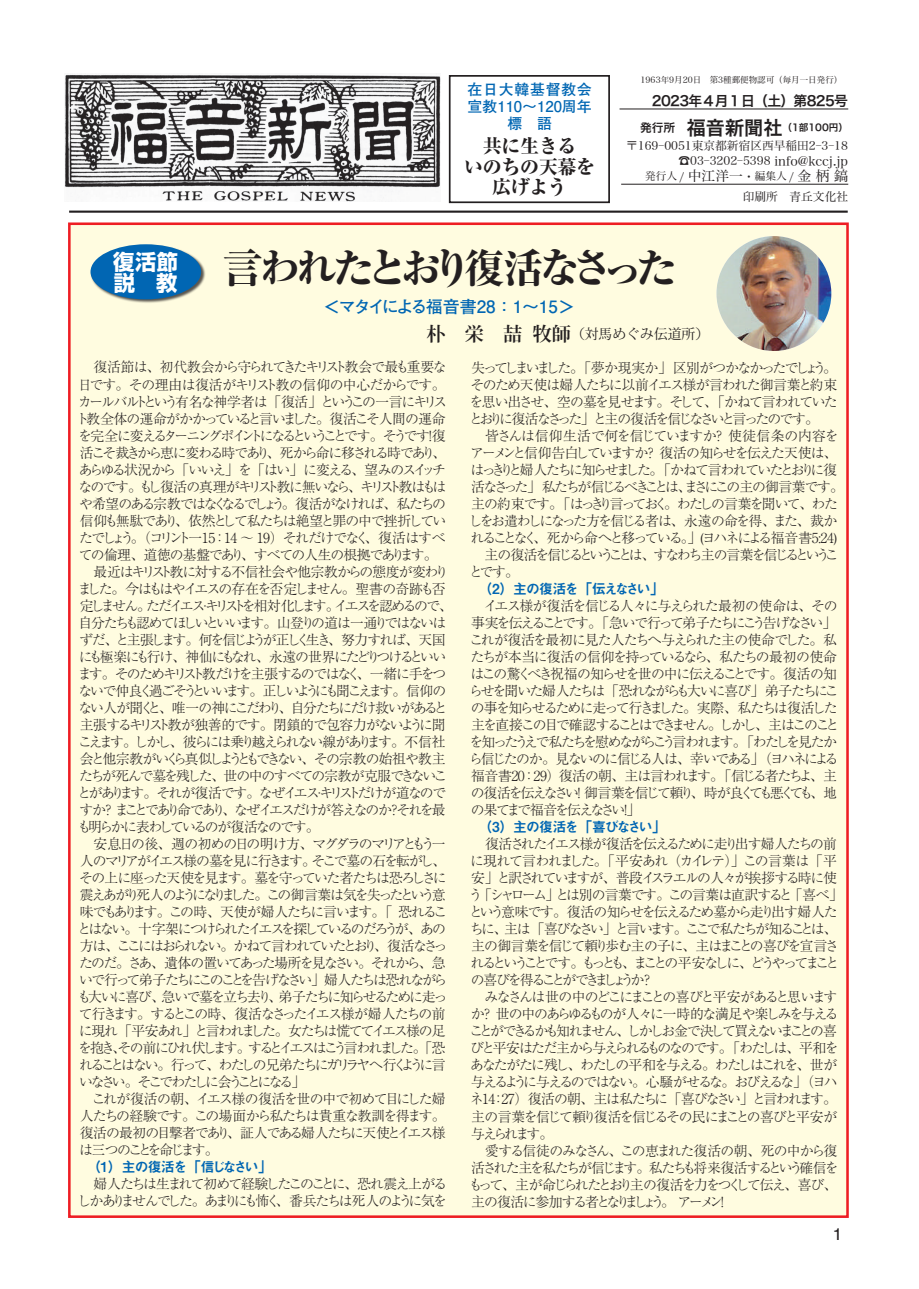
<style>
.page{position:relative;width:919px;height:1289px;background:#fff}
.page>*{position:absolute;margin:0;border:0;box-sizing:border-box;transform-origin:0 0}
.t1{font:800 40.35px "Ryumin Pro";letter-spacing:-.16em;color:#231f20}
.t2{font:700 21.3px/21.3px "Shin Go Pro";color:#fff}
.t3{font:800 19.2px/20.2px "Ryumin Pro";letter-spacing:-.025em;color:#231f20;text-align:center}
.t4{font:700 16.95px "Futo Go B101 Pro";letter-spacing:-.1em;color:#0166b3}
.t5{font:16.95px "Helvetica";color:#231f20}
.t6{font:700 14.85px/17px "Futo Go B101 Pro";color:#0166b3;text-align:center}
.t7{font:300 13.8px/17px "Ryumin Pro";letter-spacing:-.135em;color:#231f20;text-align:justify}
.t8{font:300 13.8px "Ryumin Pro";letter-spacing:-.2em;color:#231f20}
.t9{font:300 13.8px "Ryumin Pro";letter-spacing:-.19em;color:#231f20}
.t10{font:300 13.8px "Ryumin Pro";letter-spacing:-.185em;color:#231f20}
.t11{font:300 13.8px "Ryumin Pro";letter-spacing:-.09em;color:#231f20}
.t12{font:300 13.8px "Ryumin Pro";letter-spacing:-.115em;color:#231f20}
.t13{font:300 13.8px "Ryumin Pro";letter-spacing:-.075em;color:#231f20}
.t14{font:300 13.8px "Ryumin Pro";letter-spacing:-.065em;color:#231f20}
.t15{font:300 13.8px "Ryumin Pro";letter-spacing:-.195em;color:#231f20}
.t16{font:300 13.8px "Ryumin Pro";letter-spacing:-.16em;color:#231f20}
.t17{font:300 13.8px "Ryumin Pro";letter-spacing:-.18em;color:#231f20}
.t18{font:300 13.8px "Ryumin Pro";letter-spacing:-.155em;color:#231f20}
.t19{font:300 13.8px "Ryumin Pro";letter-spacing:-.08em;color:#231f20}
.t20{font:300 13.8px "Ryumin Pro";letter-spacing:-.095em;color:#231f20}
.t21{font:300 13.8px "Ryumin Pro";letter-spacing:-.11em;color:#231f20}
.t22{font:300 13.8px "Ryumin Pro";letter-spacing:-.06em;color:#231f20}
.t23{font:13.8px "Hira Kaku Pro W6";letter-spacing:-.05em;color:#231f20}
.t24{font:13.8px "Hira Min Pro W3";color:#231f20}
.t25{font:13.8px "Midashi Go Pro MB31";letter-spacing:-.15em;color:#0166b3}
.t26{font:13.8px "Midashi Go Pro MB31";letter-spacing:-.125em;color:#0166b3}
.t27{font:13.8px "Midashi Go Pro MB31";letter-spacing:-.09em;color:#0166b3}
.t28{font:11.7px/15.5px "Hira Min Pro W3";color:#231f20;text-align:right}
.t29{font:9.6px "Hira Kaku Pro W6";color:#231f20}
.t30{font:8.55px "Hira Min Pro W3";color:#231f20}
.s1{font-size:11.7px}
.s2{font-size:19.2px}
.s3{font-size:12.75px}
.s4{font-size:10.65px}
</style>
<div class="page">
<hr style="left:69px;top:210px;width:778px;height:3px;background:#231f20">
<img style="left:65px;top:74px;width:375px;height:127px">
<div style="left:449px;top:75px;width:161px;height:128px;border:2px solid #231f20"></div>
<hr style="left:619px;top:108px;width:229px;height:1px;background:#231f20">
<hr style="left:621px;top:184px;width:227px;height:1px;background:#231f20">
<div style="left:68px;top:222px;width:780px;height:995px;background:#fffce0;border:3px solid #ee1d23"></div>
<img style="left:716px;top:236px;width:115px;height:115px;border-radius:57px">
<div style="left:90px;top:244px;width:115px;height:60px;background:#231f20;opacity:.75"></div>
<div style="left:90px;top:244px;width:111px;height:55px;background:#0166b3;border-radius:50%"></div>
<h2 class="t2" style="left:113px;top:249px;width:66px">復活節説　教</h2>
<p class="t6" style="left:467px;top:79px;width:126px">在日大韓基督教会宣教110〜120周年標　語</p>
<h3 class="t3" style="left:464px;top:135px;width:133px">共に生きる<br>いのちの天幕を広げよう</h3>
<p class="t30" style="left:640px;top:72px;width:203px">1963年9月20日　第3種郵便物認可（毎月一日発行）</p>
<p class="t23" style="left:652px;top:88px;width:198px">2023年４月１日（土）第825号</p>
<p class="t29" style="left:640px;top:119px;width:209px"><span class="s1">発行所　</span><span class="s2">福音新聞社</span>（1部100円）</p>
<p class="t28" style="left:626px;top:137px;width:223px">〒169―0051東京都新宿区西早稲田2―3―18 ☎03―3202―5398 <span class="s3">info@kccj.jp</span></p>
<p class="t24" style="left:645px;top:164px;width:204px"><span class="s4">発行人</span> <span class="s1">/</span> 中江洋一<span class="s1">・</span><span class="s4">編集人</span> <span class="s1">/</span> 金 柄 鎬</p>
<p class="t28" style="left:742px;top:188px;width:107px">印刷所　青丘文化社</p>
<h1 class="t1" style="left:223px;top:236px;width:455px">言われたとおり復活なさった</h1>
<p class="t4" style="left:323px;top:293px;width:253px">＜マタイによる福音書28：1〜15＞</p>
<p class="t12" style="left:94px;top:356px;width:354px">復活節は、初代教会から守られてきたキリスト教会で最も重要な</p>
<p class="t22" style="left:78px;top:373px;width:369px">日です。その理由は復活がキリスト教の信仰の中心だからです。</p>
<p class="t7" style="left:78px;top:392px;width:370px">カールバルトという有名な神学者は「復活」というこの一言にキリス</p>
<p class="t13" style="left:76px;top:407px;width:371px">ト教全体の運命がかかっていると言いました。復活こそ人間の運命</p>
<p class="t8" style="left:78px;top:424px;width:369px">を完全に変えるターニングポイントになるということです。そうです！復</p>
<p class="t7" style="left:80px;top:443px;width:367px">活こそ裁きから恵に変わる時であり、死から命に移される時であり、</p>
<p class="t7" style="left:79px;top:460px;width:368px">あらゆる状況から「いいえ」を「はい」に変える、望みのスイッチ</p>
<p class="t7" style="left:79px;top:477px;width:369px">なのです。もし復活の真理がキリスト教に無いなら、キリスト教はもは</p>
<p class="t7" style="left:79px;top:494px;width:368px">や希望のある宗教ではなくなるでしょう。復活がなければ、私たちの</p>
<p class="t7" style="left:80px;top:511px;width:368px">信仰も無駄であり、依然として私たちは絶望と罪の中で挫折してい</p>
<p class="t11" style="left:79px;top:526px;width:368px">たでしょう。（コリント一15：14 〜 19）それだけでなく、復活はすべ</p>
<p class="t14" style="left:79px;top:543px;width:360px">ての倫理、道徳の基盤であり、すべての人生の根拠であります。</p>
<p class="t13" style="left:94px;top:560px;width:356px">最近はキリスト教に対する不信社会や他宗教からの態度が変わり</p>
<p class="t7" style="left:78px;top:579px;width:369px">ました。今はもはやイエスの存在を否定しません。聖書の奇跡も否</p>
<p class="t9" style="left:80px;top:594px;width:374px">定しません。ただイエス·キリストを相対化します。イエスを認めるので、</p>
<p class="t7" style="left:79px;top:613px;width:369px">自分たちも認めてほしいといいます。山登りの道は一通りではないは</p>
<p class="t9" style="left:79px;top:628px;width:368px">ずだ、と主張します。何を信じようが正しく生き、努力すれば、天国</p>
<p class="t16" style="left:79px;top:645px;width:369px">にも極楽にも行け、神仙にもなれ、永遠の世界にたどりつけるといい</p>
<p class="t7" style="left:78px;top:664px;width:370px">ます。そのためキリスト教だけを主張するのではなく、一緒に手をつ</p>
<p class="t8" style="left:79px;top:680px;width:369px">ないで仲良く過ごそうといいます。正しいようにも聞こえます。信仰の</p>
<p class="t12" style="left:79px;top:697px;width:370px">ない人が聞くと、唯一の神にこだわり、自分たちにだけ救いがあると</p>
<p class="t19" style="left:80px;top:714px;width:367px">主張するキリスト教が独善的です。閉鎖的で包容力がないように聞</p>
<p class="t17" style="left:78px;top:731px;width:369px">こえます。しかし、彼らには乗り越えられない線があります。不信社</p>
<p class="t7" style="left:80px;top:749px;width:367px">会と他宗教がいくら真似しようともできない、その宗教の始祖や教主</p>
<p class="t20" style="left:79px;top:765px;width:370px">たちが死んで墓を残した、世の中のすべての宗教が克服できないこ</p>
<p class="t7" style="left:78px;top:783px;width:370px">とがあります。それが復活です。なぜイエス·キリストだけが道なので</p>
<p class="t7" style="left:79px;top:800px;width:368px">すか？ まことであり命であり、なぜイエスだけが答えなのか？それを最</p>
<p class="t7" style="left:77px;top:817px;width:244px">も明らかに表わしているのが復活なのです。</p>
<p class="t7" style="left:94px;top:834px;width:353px">安息日の後、週の初めの日の明け方、マグダラのマリアともう一</p>
<p class="t7" style="left:80px;top:851px;width:367px">人のマリアがイエス様の墓を見に行きます。そこで墓の石を転がし、</p>
<p class="t21" style="left:79px;top:867px;width:369px">その上に座った天使を見ます。墓を守っていた者たちは恐ろしさに</p>
<p class="t10" style="left:80px;top:884px;width:367px">震えあがり死人のようになりました。この御言葉は気を失ったという意</p>
<p class="t7" style="left:80px;top:902px;width:369px">味でもあります。この時、天使が婦人たちに言います。「 恐れるこ</p>
<p class="t18" style="left:78px;top:918px;width:370px">とはない。十字架につけられたイエスを探しているのだろうが、あの</p>
<p class="t7" style="left:80px;top:936px;width:369px">方は、ここにはおられない。かねて言われていたとおり、復活なさっ</p>
<p class="t7" style="left:79px;top:953px;width:368px">たのだ。さあ、遺体の置いてあった場所を見なさい。それから、急</p>
<p class="t7" style="left:79px;top:970px;width:370px">いで行って弟子たちにこのことを告げなさい」婦人たちは恐れながら</p>
<p class="t7" style="left:77px;top:987px;width:371px">も大いに喜び、急いで墓を立ち去り、弟子たちに知らせるために走っ</p>
<p class="t7" style="left:79px;top:1004px;width:368px">て行きます。するとこの時、復活なさったイエス様が婦人たちの前</p>
<p class="t7" style="left:79px;top:1021px;width:368px">に現れ「平安あれ」と言われました。女たちは慌ててイエス様の足</p>
<p class="t15" style="left:78px;top:1037px;width:369px">を抱き、その前にひれ伏します。するとイエスはこう言われました。「恐</p>
<p class="t10" style="left:79px;top:1054px;width:368px">れることはない。行って、わたしの兄弟たちにガリラヤへ行くように言</p>
<p class="t8" style="left:79px;top:1071px;width:227px">いなさい。そこでわたしに会うことになる」</p>
<p class="t14" style="left:92px;top:1088px;width:355px">これが復活の朝、イエス様の復活を世の中で初めて目にした婦</p>
<p class="t11" style="left:80px;top:1105px;width:367px">人たちの経験です。この場面から私たちは貴重な教訓を得ます。</p>
<p class="t7" style="left:80px;top:1123px;width:367px">復活の最初の目撃者であり、証人である婦人たちに天使とイエス様</p>
<p class="t15" style="left:79px;top:1139px;width:141px">は三つのことを命じます。</p>
<p class="t25" style="left:87px;top:1156px;width:186px">（1）主の復活を「信じなさい」</p>
<p class="t7" style="left:77px;top:1174px;width:371px;text-align:right">婦人たちは生まれて初めて経験したこのことに、恐れ震え上がるしかありませんでした。あまりにも怖く、番兵たちは死人のように気を</p>
<p class="t7" style="left:469px;top:358px;width:370px">失ってしまいました。「夢か現実か」区別がつかなかったでしょう。そのため天使は婦人たちに以前イエス様が言われた御言葉と約束を思い出させ、空の墓を見せます。そして、「かねて言われていたとおりに復活なさった」と主の復活を信じなさいと言ったのです。</p>
<p class="t7" style="left:468px;top:426px;width:377px;text-align:left;text-indent:16px">皆さんは信仰生活で何を信じていますか？ 使徒信条の内容をアーメンと信仰告白していますか？ 復活の知らせを伝えた天使は、はっきりと婦人たちに知らせました。「かねて言われていたとおりに復活なさった」私たちが信じるべきことは、まさにこの主の御言葉です。主の約束です。「はっきり言っておく。わたしの言葉を聞いて、わたしをお遣わしになった方を信じる者は、永遠の命を得、また、裁かれることなく、死から命へと移っている。」(ヨハネによる福音書5:24)　主の復活を信じるということは、すなわち主の言葉を信じるということです。</p>
<p class="t26" style="left:478px;top:577px;width:187px">（2）主の復活を「伝えなさい」</p>
<p class="t7" style="left:469px;top:596px;width:372px;text-align:left;text-indent:14px">イエス様が復活を信じる人々に与えられた最初の使命は、その事実を伝えることです。「急いで行って弟子たちにこう告げなさい」これが復活を最初に見た人たちへ与えられた主の使命でした。私たちが本当に復活の信仰を持っているなら、私たちの最初の使命はこの驚くべき祝福の知らせを世の中に伝えることです。復活の知らせを聞いた婦人たちは「恐れながらも大いに喜び」弟子たちにこの事を知らせるために走って行きました。実際、私たちは復活した主を直接この目で確認することはできません。しかし、主はこのことを知ったうえで私たちを慰めながらこう言われます。「わたしを見たから信じたのか。見ないのに信じる人は、幸いである」（ヨハネによる福音書20：29）復活の朝、主は言われます。「信じる者たちよ、主の復活を伝えなさい！御言葉を信じて頼り、時が良くても悪くても、地の果てまで福音を伝えなさい！」</p>
<p class="t27" style="left:478px;top:815px;width:189px">（3）主の復活を「喜びなさい」</p>
<p class="t7" style="left:469px;top:834px;width:375px;text-align:left;text-indent:16px">復活されたイエス様が復活を伝えるために走り出す婦人たちの前に現れて言われました。「平安あれ（カイレテ）」この言葉は「平安」と訳されていますが、普段イスラエルの人々が挨拶する時に使う「シャローム」とは別の言葉です。この言葉は直訳すると「喜べ」という意味です。復活の知らせを伝えるため墓から走り出す婦人たちに、主は「喜びなさい」と言います。ここで私たちが知ることは、主の御言葉を信じて頼り歩む主の子に、主はまことの喜びを宣言されるということです。もっとも、まことの平安なしに、どうやってまことの喜びを得ることができましょうか？</p>
<p class="t7" style="left:469px;top:987px;width:370px;text-indent:15px">みなさんは世の中のどこにまことの喜びと平安があると思いますか？ 世の中のあらゆるものが人々に一時的な満足や楽しみを与えることができるかも知れません、しかしお金で決して買えないまことの喜びと平安はただ主から与えられるものなのです。「わたしは、平和をあなたがたに残し、わたしの平和を与える。わたしはこれを、世が与えるように与えるのではない。心騒がせるな。おびえるな」（ヨハネ14：27）復活の朝、主は私たちに「喜びなさい」と言われます。主の言葉を信じて頼り復活を信じるその民にまことの喜びと平安が与えられます。</p>
<p class="t7" style="left:468px;top:1140px;width:371px;text-indent:16px">愛する信徒のみなさん、この恵まれた復活の朝、死の中から復活された主を私たちが信じます。私たちも将来復活するという確信をもって、主が命じられたとおり主の復活を力をつくして伝え、喜び、主の復活に参加する者となりましょう。 アーメン！</p>
<p class="t5" style="left:832px;top:1220px;width:11px">1</p>
</div>
